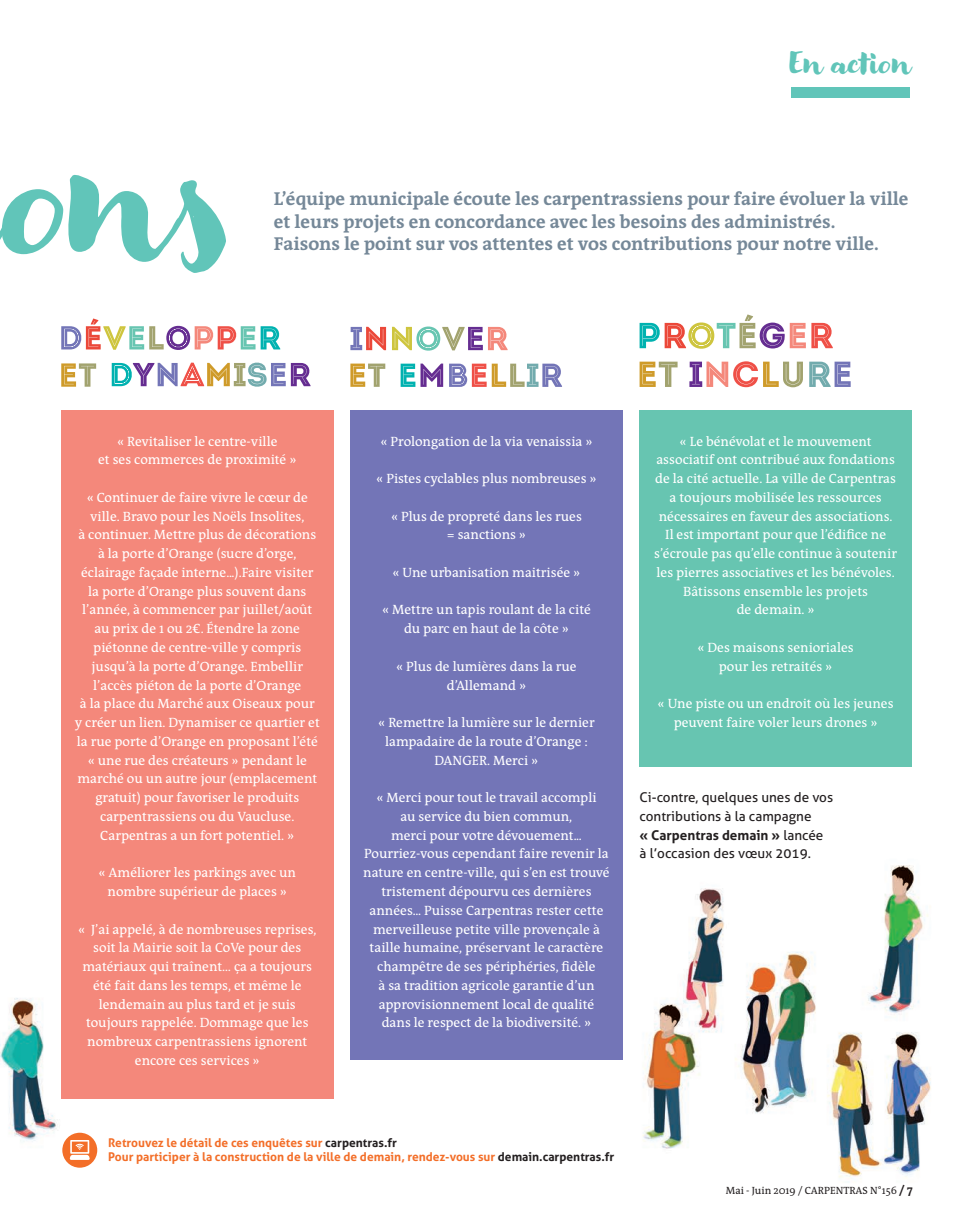
<style>
.page{position:relative;width:973px;height:1229px;background:#fff}
.page>*{position:absolute;margin:0;border:0;box-sizing:border-box;transform-origin:0 0}
.t1{font:144px "Modern Love";color:#61c5b9}
.t2{font:27px "Modern Love";color:#61c5b9}
.t3{font:700 18.75px/22.5px "Qua Text";color:#758898}
.t4{font:13.5px/18.8px "Qua Text";color:#fff;text-align:center}
.t5{font:13.5px/18.8px "Aller";color:#231f20}
.t6{font:700 13.5px "Aller";color:#231f20}
.t7{font:700 12px "Aller";color:#f36e28}
.t8{font:10.5px "Qua Text";color:#231f20}
.s1{font-weight:400}
.s2{color:#231f20}
.s3{font-weight:700;font-size:12px}
</style>
<div class="page">
<img style="left:0;top:815px;width:931px;height:368px">
<div style="left:791px;top:87px;width:119px;height:10px;background:#61c5b9"></div>
<div style="left:62px;top:1132px;width:35px;height:35px;background:#f36e28;border-radius:50%"></div>
<svg style="left:70px;top:1140px;width:20px;height:19px"></svg>
<svg style="left:61px;top:363px;width:35px;height:23px"></svg>
<svg style="left:61px;top:318px;width:220px;height:32px"></svg>
<svg style="left:112px;top:362px;width:199px;height:25px"></svg>
<svg style="left:350px;top:327px;width:36px;height:23px"></svg>
<svg style="left:392px;top:326px;width:116px;height:25px"></svg>
<svg style="left:350px;top:363px;width:35px;height:24px"></svg>
<svg style="left:401px;top:363px;width:42px;height:24px"></svg>
<svg style="left:449px;top:363px;width:113px;height:24px"></svg>
<svg style="left:640px;top:314px;width:193px;height:35px"></svg>
<svg style="left:640px;top:361px;width:38px;height:26px"></svg>
<svg style="left:689px;top:361px;width:114px;height:26px"></svg>
<svg style="left:809px;top:361px;width:42px;height:26px"></svg>
<div style="left:350px;top:410px;width:273px;height:649px;background:#7375b7"></div>
<div style="left:61px;top:410px;width:272px;height:688px;background:#f4887b"></div>
<div style="left:640px;top:410px;width:272px;height:356px;background:#67c5b1"></div>
<h1 class="t1" style="left:4px;top:118px;width:238px">ons</h1>
<p class="t2" style="left:790px;top:48px;width:124px">En action</p>
<p class="t3" style="left:274px;top:188px;width:636px">L’équipe municipale écoute les carpentrassiens pour faire évoluer la ville et leurs projets en concordance avec les besoins des administrés.</p>
<p class="t3" style="left:274px;top:233px;width:606px">Faisons le point sur vos attentes et vos contributions pour notre ville.</p>
<p class="t4" style="left:117px;top:431px;width:162px">« Revitaliser le centre-ville</p>
<p class="t4" style="left:98px;top:450px;width:200px">et ses commerces de proximité »</p>
<p class="t4" style="left:87px;top:488px;width:223px;text-align:left">« Continuer de faire vivre le cœur de ville. Bravo pour les Noëls Insolites,</p>
<p class="t4" style="left:78px;top:525px;width:239px">à continuer. Mettre plus de décorations à la porte d’Orange (sucre d’orge, éclairage façade interne...).Faire visiter la porte d’Orange plus souvent dans l’année, à commencer par juillet/août au prix de 1 ou 2€. Étendre la zone piétonne de centre-ville y compris jusqu’à la porte d’Orange. Embellir l’accès piéton de la porte d’Orange</p>
<p class="t4" style="left:75px;top:694px;width:247px">à la place du Marché aux Oiseaux pour y créer un lien. Dynamiser ce quartier et la rue porte d’Orange en proposant l’été « une rue des créateurs » pendant le marché ou un autre jour (emplacement gratuit) pour favoriser le produits carpentrassiens ou du Vaucluse.<br>Carpentras a un fort potentiel. »</p>
<p class="t4" style="left:99px;top:863px;width:199px">« Améliorer les parkings avec un nombre supérieur de places »</p>
<p class="t4" style="left:78px;top:919px;width:240px">« J’ai appelé, à de nombreuses reprises, soit la Mairie soit la CoVe pour des matériaux qui traînent… ça a toujours été fait dans les temps, et même le lendemain au plus tard et je suis toujours rappelée. Dommage que les nombreux carpentrassiens ignorent encore ces services »</p>
<p class="t4" style="left:380px;top:431px;width:214px">« Prolongation de la via venaissia »</p>
<p class="t4" style="left:376px;top:469px;width:222px">« Pistes cyclables plus nombreuses »</p>
<p class="t4" style="left:391px;top:506px;width:192px">« Plus de propreté dans les rues</p>
<p class="t4" style="left:447px;top:525px;width:81px">= sanctions »</p>
<p class="t4" style="left:393px;top:563px;width:189px">« Une urbanisation maitrisée »</p>
<p class="t4" style="left:382px;top:600px;width:210px">« Mettre un tapis roulant de la cité</p>
<p class="t4" style="left:404px;top:619px;width:166px">du parc en haut de la côte »</p>
<p class="t4" style="left:396px;top:656px;width:182px">« Plus de lumières dans la rue d’Allemand »</p>
<p class="t4" style="left:378px;top:713px;width:218px">« Remettre la lumière sur le dernier lampadaire de la route d’Orange :<br>DANGER. Merci »</p>
<p class="t4" style="left:376px;top:788px;width:222px">« Merci pour tout le travail accompli</p>
<p class="t4" style="left:401px;top:806px;width:173px">au service du bien commun,</p>
<p class="t4" style="left:391px;top:825px;width:192px">merci pour votre dévouement...</p>
<p class="t4" style="left:363px;top:844px;width:248px">Pourriez-vous cependant faire revenir la nature en centre-ville, qui s’en est trouvé tristement dépourvu ces dernières années... Puisse Carpentras rester cette merveilleuse petite ville provençale à taille humaine, préservant le caractère champêtre de ses périphéries, fidèle<br>à sa tradition agricole garantie d’un approvisionnement local de qualité dans le respect de la biodiversité. »</p>
<p class="t4" style="left:654px;top:431px;width:244px">« Le bénévolat et le mouvement associatif ont contribué aux fondations de la cité actuelle. La ville de Carpentras a toujours mobilisée les ressources nécessaires en faveur des associations.<br>Il est important pour que l’édifice ne s’écroule pas qu’elle continue à soutenir les pierres associatives et les bénévoles.<br>Bâtissons ensemble les projets</p>
<p class="t4" style="left:737px;top:600px;width:79px">de demain. »</p>
<p class="t4" style="left:697px;top:638px;width:158px">« Des maisons senioriales</p>
<p class="t4" style="left:719px;top:656px;width:115px">pour les retraités »</p>
<p class="t4" style="left:658px;top:694px;width:237px">« Une piste ou un endroit où les jeunes peuvent faire voler leurs drones »</p>
<p class="t5" style="left:640px;top:787px;width:195px">Ci-contre, quelques unes de vos contributions à la campagne</p>
<p class="t6" style="left:640px;top:826px;width:185px">« Carpentras demain » <span class="s1">lancée</span></p>
<p class="t5" style="left:640px;top:844px;width:173px">à l’occasion des vœux 2019.</p>
<p class="t7" style="left:108px;top:1134px;width:290px">Retrouvez le détail de ces enquêtes sur <span class="s2">carpentras.fr</span></p>
<p class="t7" style="left:108px;top:1149px;width:508px">Pour participer à la construction de la ville de demain, rendez-vous sur <span class="s2">demain.carpentras.fr</span></p>
<p class="t8" style="left:726px;top:1183px;width:189px">Mai - Juin 2019 / CARPENTRAS N°156 <span class="s3">/ 7</span></p>
</div>
